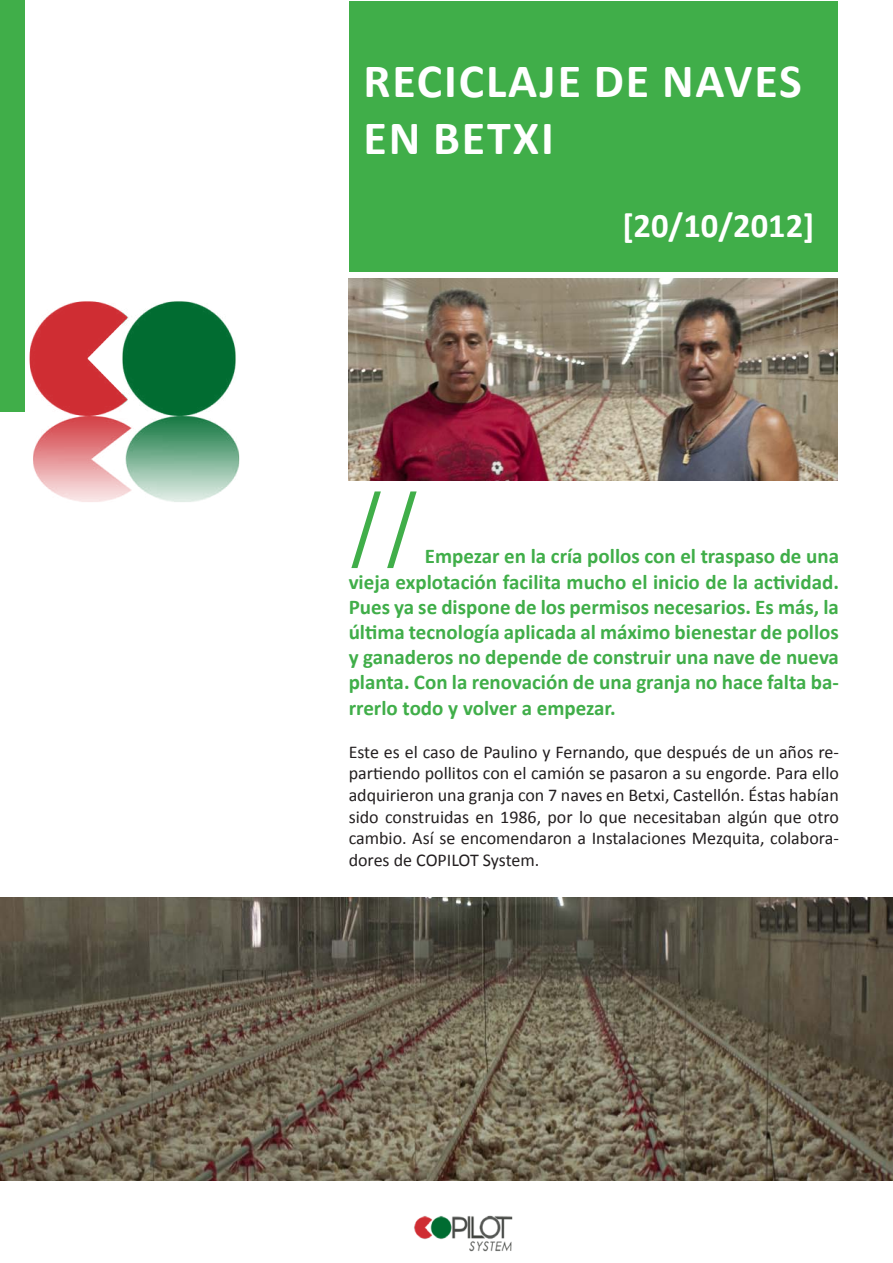
<style>
.page{position:relative;width:893px;height:1263px;background:#fff}
.page>*{position:absolute;margin:0;border:0;box-sizing:border-box;transform-origin:0 0}
.t1{font:108px "Minion Pro";color:#40ae49}
.t2{font:700 48px/57.6px "Calibri";letter-spacing:.04em;color:#fff}
.t3{font:700 34.5px "Calibri";color:#fff}
.t4{font:700 21px/25.2px "Calibri";color:#40ae49;text-align:justify}
.t5{font:18px/21.6px "Calibri";color:#231f20;text-align:justify}
</style>
<div class="page">
<div style="left:349px;top:1px;width:489px;height:270px;background:#40ae49"></div>
<div style="left:1px;top:1px;width:24px;height:411px;background:#40ae49"></div>
<img style="left:1px;top:897px;width:892px;height:283px">
<img style="left:29px;top:301px;width:211px;height:201px">
<img style="left:349px;top:279px;width:489px;height:201px">
<img style="left:414px;top:1215px;width:99px;height:37px">
<h2 class="t2" style="left:363px;top:52px;width:440px">Reciclaje de naves en betxi</h2>
<h3 class="t3" style="left:622px;top:203px;width:194px">[20/10/2012]</h3>
<h1 class="t1" style="left:349px;top:456px;width:73px">//</h1>
<p class="t4" style="left:349px;top:544px;width:492px;text-indent:76px">Empezar en la cría pollos con el traspaso de una vieja explotación facilita mucho el inicio de la actividad.<br>Pues ya se dispone de los permisos necesarios. Es más, la última tecnología aplicada al máximo bienestar de pollos y ganaderos no depende de construir una nave de nueva planta. Con la renovación de una granja no hace falta ba&shy;rrerlo todo y volver a empezar.</p>
<p class="t5" style="left:349px;top:741px;width:492px">Este es el caso de Paulino y Fernando, que después de un años re&shy;partiendo pollitos con el camión se pasaron a su engorde. Para ello adquirieron una granja con 7 naves en Betxi, Castellón. Éstas habían sido construidas en 1986, por lo que necesitaban algún que otro cambio. Así se encomendaron a Instalaciones Mezquita, colabora&shy;dores de COPILOT System.</p>
</div>
